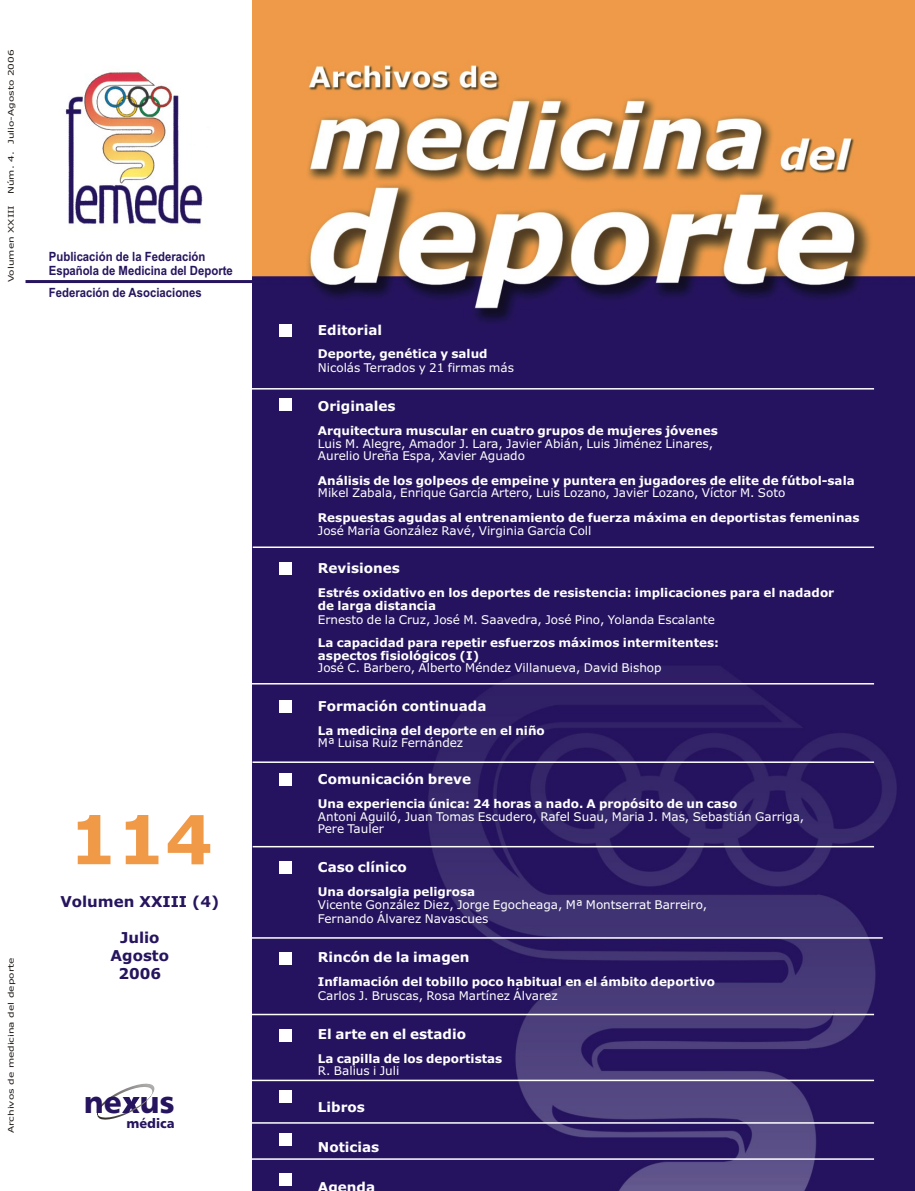
<style>
.page{position:relative;width:915px;height:1191px;background:#fff}
.page>*{position:absolute;margin:0;border:0;box-sizing:border-box;transform-origin:0 0}
.t1{font:700 67.5px "Verdana";color:#f09947}
.t2{font:31.05px "Humnst 777 Blk BT";color:#26145e}
.t3{font:700 15px/18.3px "Verdana";color:#26145e;text-align:center}
.t4{font:700 13.65px "Verdana";color:#fff}
.t5{font:13.35px "Humnst 777 Blk BT";color:#26145e}
.t6{font:700 12.75px/14.2px "Arial";color:#26145e;scale:.89 1}
.t7{font:12px/12.5px "Verdana";color:#fff}
.t8{font:700 12px/13.5px "Verdana";color:#fff}
.t9{font:7.65px "Verdana";color:#1f1a17;scale:1.36 1}
</style>
<div class="page">
<img style="left:65px;top:72px;width:138px;height:154px">
<img style="left:252px;top:0;width:663px;height:1191px">
<hr style="left:252px;top:388px;width:622px;height:2px;background:#fff">
<hr style="left:253px;top:547px;width:621px;height:1px;background:#fff">
<div style="left:279px;top:324px;width:13px;height:13px;background:#fff"></div>
<div style="left:279px;top:399px;width:13px;height:12px;background:#fff"></div>
<hr style="left:26px;top:280px;width:234px;height:3px;background:#26145e">
<svg style="left:97px;top:1083px;width:58px;height:37px"></svg>
<div style="left:279px;top:562px;width:13px;height:13px;background:#fff"></div>
<hr style="left:252px;top:683px;width:622px;height:2px;background:#fff">
<div style="left:279px;top:700px;width:13px;height:12px;background:#fff"></div>
<div style="left:279px;top:861px;width:13px;height:13px;background:#fff"></div>
<hr style="left:253px;top:761px;width:621px;height:2px;background:#fff">
<hr style="left:253px;top:846px;width:621px;height:1px;background:#fff">
<hr style="left:252px;top:937px;width:631px;height:2px;background:#fff">
<hr style="left:244px;top:1014px;width:630px;height:1px;background:#fff">
<div style="left:279px;top:952px;width:13px;height:13px;background:#fff"></div>
<div style="left:279px;top:773px;width:13px;height:13px;background:#fff"></div>
<hr style="left:244px;top:1122px;width:630px;height:2px;background:#fff">
<div style="left:279px;top:1029px;width:13px;height:13px;background:#fff"></div>
<div style="left:279px;top:1091px;width:13px;height:12px;background:#fff"></div>
<div style="left:279px;top:1133px;width:13px;height:12px;background:#fff"></div>
<hr style="left:244px;top:1080px;width:630px;height:1px;background:#fff">
<hr style="left:244px;top:1158px;width:630px;height:2px;background:#fff">
<div style="left:279px;top:1173px;width:13px;height:13px;background:#fff"></div>
<p class="t9" style="left:8px;top:194px;width:108px;rotate:-90deg">Núm. 4. Julio-Agosto 2006</p>
<p class="t9" style="left:8px;top:282px;width:58px;rotate:-90deg">Volumen XXIII</p>
<p class="t6" style="left:49px;top:251px;width:208px">Publicación de la Federación<br>Española de Medicina del Deporte</p>
<p class="t6" style="left:49px;top:286px;width:173px">Federación de Asociaciones</p>
<p class="t9" style="left:8px;top:1133px;width:131px;rotate:-90deg">Archivos de medicina del deporte</p>
<h1 class="t1" style="left:69px;top:813px;width:145px">114</h1>
<p class="t3" style="left:60px;top:893px;width:160px">Volumen XXIII (4)</p>
<p class="t3" style="left:111px;top:930px;width:60px">Julio<br>Agosto<br>2006</p>
<h2 class="t2" style="left:84px;top:1089px;width:92px">nexus</h2>
<p class="t5" style="left:126px;top:1117px;width:50px">médica</p>
<p class="t4" style="left:318px;top:324px;width:66px">Editorial</p>
<p class="t8" style="left:318px;top:348px;width:171px">Deporte, genética y salud</p>
<p class="t7" style="left:318px;top:362px;width:198px">Nicolás Terrados y 21 firmas más</p>
<p class="t4" style="left:318px;top:401px;width:79px">Originales</p>
<p class="t8" style="left:318px;top:425px;width:401px">Arquitectura muscular en cuatro grupos de mujeres jóvenes</p>
<p class="t7" style="left:318px;top:438px;width:397px">Luis M. Alegre, Amador J. Lara, Javier Abián, Luis Jiménez Linares,<br>Aurelio Ureña Espa, Xavier Aguado</p>
<p class="t8" style="left:318px;top:475px;width:538px">Análisis de los golpeos de empeine y puntera en jugadores de elite de fútbol-sala</p>
<p class="t7" style="left:318px;top:488px;width:469px">Mikel Zabala, Enrique García Artero, Luis Lozano, Javier Lozano, Víctor M. Soto</p>
<p class="t8" style="left:318px;top:512px;width:543px">Respuestas agudas al entrenamiento de fuerza máxima en deportistas femeninas</p>
<p class="t7" style="left:318px;top:525px;width:275px">José María González Ravé, Virginia García Coll</p>
<p class="t4" style="left:318px;top:562px;width:83px">Revisiones</p>
<p class="t8" style="left:318px;top:587px;width:518px">Estrés oxidativo en los deportes de resistencia: implicaciones para el nadador de larga distancia</p>
<p class="t7" style="left:318px;top:614px;width:399px">Ernesto de la Cruz, José M. Saavedra, José Pino, Yolanda Escalante</p>
<p class="t8" style="left:318px;top:638px;width:403px;line-height:12.6px">La capacidad para repetir esfuerzos máximos intermitentes: aspectos fisiológicos (I)</p>
<p class="t7" style="left:318px;top:663px;width:345px">José C. Barbero, Alberto Méndez Villanueva, David Bishop</p>
<p class="t4" style="left:318px;top:700px;width:170px">Formación continuada</p>
<p class="t8" style="left:318px;top:724px;width:228px">La medicina del deporte en el niño</p>
<p class="t7" style="left:318px;top:737px;width:147px">Mª Luisa Ruíz Fernández</p>
<p class="t4" style="left:318px;top:774px;width:155px">Comunicación breve</p>
<p class="t8" style="left:318px;top:798px;width:421px">Una experiencia única: 24 horas a nado. A propósito de un caso</p>
<p class="t7" style="left:318px;top:811px;width:488px">Antoni Aguiló, Juan Tomas Escudero, Rafel Suau, Maria J. Mas, Sebastián Garriga,<br>Pere Tauler</p>
<p class="t4" style="left:318px;top:861px;width:91px">Caso clínico</p>
<p class="t8" style="left:318px;top:886px;width:159px">Una dorsalgia peligrosa</p>
<p class="t7" style="left:318px;top:899px;width:391px;line-height:13.5px">Vicente González Diez, Jorge Egocheaga, Mª Montserrat Barreiro,<br>Fernando Álvarez Navascues</p>
<p class="t4" style="left:318px;top:952px;width:153px">Rincón de la imagen</p>
<p class="t8" style="left:318px;top:976px;width:399px">Inflamación del tobillo poco habitual en el ámbito deportivo</p>
<p class="t7" style="left:318px;top:990px;width:241px">Carlos J. Bruscas, Rosa Martínez Álvarez</p>
<p class="t4" style="left:318px;top:1029px;width:150px">El arte en el estadio</p>
<p class="t8" style="left:318px;top:1053px;width:186px">La capilla de los deportistas</p>
<p class="t7" style="left:318px;top:1065px;width:83px">R. Balius i Juli</p>
<p class="t4" style="left:318px;top:1102px;width:48px">Libros</p>
<p class="t4" style="left:318px;top:1142px;width:63px">Noticias</p>
<p class="t4" style="left:318px;top:1181px;width:59px">Agenda</p>
</div>
